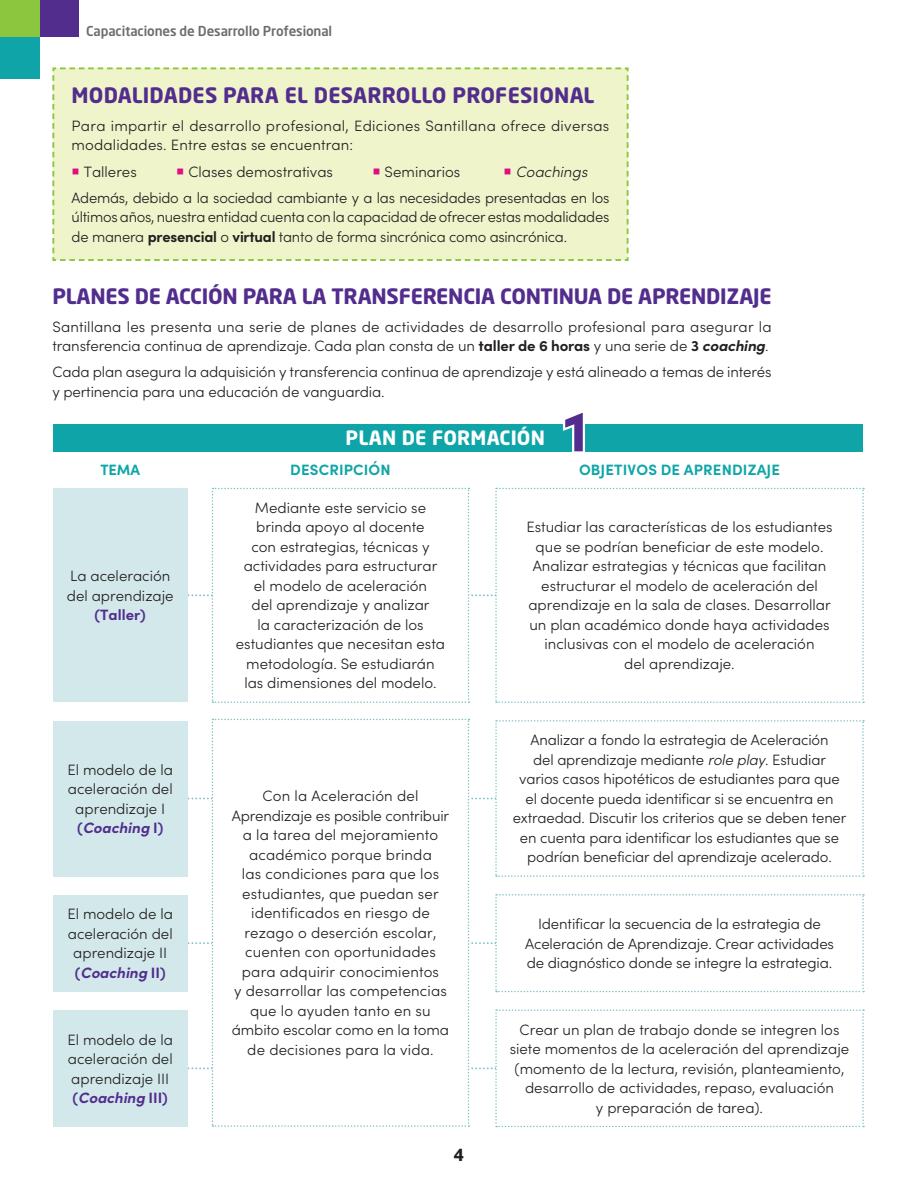
<style>
.page{position:relative;width:918px;height:1188px;background:#fff}
.page>*{position:absolute;margin:0;border:0;box-sizing:border-box;transform-origin:0 0}
.t1{font:900 57.75px "Sofia Pro";color:#522d8d}
.t2{font:700 21px "Neo Sans Pro";letter-spacing:-.01em;color:#522d8d}
.t3{font:700 21px "Neo Sans Pro";letter-spacing:.01em;color:#522d8d}
.t4{font:700 19.5px "Neo Sans Pro";letter-spacing:.01em;color:#fff}
.t5{font:700 16.5px "Neo Sans Pro";color:#231f20}
.t6{font:300 15px/19.5px "Sofia Pro";color:#231f20;text-align:center}
.t7{font:300 15px/19.5px "Sofia Pro";letter-spacing:.02em;color:#231f20}
.t8{font:700 15px "Sofia Pro";letter-spacing:.01em;color:#0fa5a8}
.t9{font:500 13.5px "Neo Sans Pro Cyr";letter-spacing:-.01em;color:#6c6d70}
.s1{color:#de0e85}
.s2{font-style:italic}
.s3{font-weight:700}
.s4{font-weight:700;font-style:italic}
.s5{font-weight:700;color:#522d8d}
.s6{font-weight:700;font-style:italic;color:#522d8d}
</style>
<div class="page">
<div style="left:40px;top:0;width:39px;height:37px;background:#522d8d"></div>
<div style="left:0;top:37px;width:40px;height:42px;background:#0fa5a8"></div>
<div style="left:0;top:0;width:40px;height:37px;background:#8bc63e"></div>
<div style="left:52px;top:67px;width:577px;height:194px;background:#f0f4cb"></div>
<div style="left:53px;top:424px;width:810px;height:27px;background:#0fa5a8"></div>
<svg style="left:559px;top:424px;width:28px;height:28px"></svg>
<div style="left:53px;top:488px;width:134px;height:214px;background:#d2e8ea"></div>
<div style="left:53px;top:721px;width:134px;height:155px;background:#d2e8ea"></div>
<div style="left:53px;top:895px;width:134px;height:97px;background:#d2e8ea"></div>
<div style="left:53px;top:1010px;width:134px;height:117px;background:#d2e8ea"></div>
<svg style="left:187px;top:488px;width:677px;height:215px"></svg>
<svg style="left:157px;top:719px;width:707px;height:408px"></svg>
<p class="t9" style="left:86px;top:23px;width:248px">Capacitaciones de Desarrollo Profesional</p>
<p class="t3" style="left:72px;top:81px;width:524px">MODALIDADES PARA EL DESARROLLO PROFESIONAL</p>
<p class="t7" style="left:72px;top:115px;width:539px">Para impartir el desarrollo profesional, Ediciones Santillana ofrece diversas modalidades. Entre estas se encuentran:</p>
<p class="t6" style="left:72px;top:161px;width:67px"><span class="s1">○</span> Talleres</p>
<p class="t6" style="left:176px;top:161px;width:158px"><span class="s1">○</span> Clases demostrativas</p>
<p class="t6" style="left:372px;top:161px;width:89px"><span class="s1">○</span> Seminarios</p>
<p class="t6" style="left:72px;top:157px;width:539px;line-height:26.2px;text-align:left;text-indent:432px"><span class="s1">○</span> <span class="s2">Coachings<br></span>Además, debido a la sociedad cambiante y a las necesidades presentadas en los</p>
<p class="t6" style="left:72px;top:206px;width:539px;text-align:left">últimos años, nuestra entidad cuenta con la capacidad de ofrecer estas modalidades de manera <span class="s3">presencial</span> o <span class="s3">virtual</span> tanto de forma sincrónica como asincrónica.</p>
<p class="t2" style="left:52px;top:282px;width:721px">PLANES DE ACCIÓN PARA LA TRANSFERENCIA CONTINUA DE APRENDIZAJE</p>
<p class="t6" style="left:52px;top:316px;width:721px;text-align:left">Santillana les presenta una serie de planes de actividades de desarrollo profesional para asegurar la transferencia continua de aprendizaje. Cada plan consta de un <span class="s3">taller de 6 horas</span> y una serie de <span class="s3">3</span> <span class="s4">coaching</span>.</p>
<p class="t6" style="left:52px;top:362px;width:721px;text-align:left">Cada plan asegura la adquisición y transferencia continua de aprendizaje y está alineado a temas de interés y pertinencia para una educación de vanguardia.</p>
<p class="t4" style="left:346px;top:426px;width:201px">PLAN DE FORMACIÓN</p>
<p class="t1" style="left:564px;top:386px;width:25px">1</p>
<p class="t8" style="left:101px;top:459px;width:41px">TEMA</p>
<p class="t8" style="left:290px;top:459px;width:102px">DESCRIPCIÓN</p>
<p class="t8" style="left:579px;top:459px;width:203px">OBJETIVOS DE APRENDIZAJE</p>
<p class="t6" style="left:67px;top:565px;width:108px">La aceleración del aprendizaje <span class="s5">(Taller)</span></p>
<p class="t6" style="left:67px;top:759px;width:107px">El modelo de la aceleración del aprendizaje I <span class="s5">(</span><span class="s6">Coaching</span> <span class="s5">I)</span></p>
<p class="t6" style="left:67px;top:903px;width:107px">El modelo de la aceleración del aprendizaje II <span class="s5">(</span><span class="s6">Coaching</span> <span class="s5">II)</span></p>
<p class="t6" style="left:67px;top:1029px;width:107px">El modelo de la aceleración del aprendizaje III <span class="s5">(</span><span class="s6">Coaching</span> <span class="s5">III)</span></p>
<p class="t6" style="left:236px;top:497px;width:211px">Mediante este servicio se brinda apoyo al docente<br>con estrategias, técnicas y actividades para estructurar el modelo de aceleración<br>del aprendizaje y analizar<br>la caracterización de los estudiantes que necesitan esta metodología. Se estudiarán las dimensiones del modelo.</p>
<p class="t6" style="left:232px;top:786px;width:219px">Con la Aceleración del<br>Aprendizaje es posible contribuir a la tarea del mejoramiento académico porque brinda<br>las condiciones para que los estudiantes, que puedan ser identificados en riesgo de rezago o deserción escolar, cuenten con oportunidades para adquirir conocimientos<br>y desarrollar las competencias que lo ayuden tanto en su ámbito escolar como en la toma de decisiones para la vida.</p>
<p class="t5" style="left:454px;top:1145px;width:12px">4</p>
<p class="t6" style="left:526px;top:517px;width:308px">Estudiar las características de los estudiantes que se podrían beneficiar de este modelo.<br>Analizar estrategias y técnicas que facilitan estructurar el modelo de aceleración del aprendizaje en la sala de clases. Desarrollar un plan académico donde haya actividades inclusivas con el modelo de aceleración<br>del aprendizaje.</p>
<p class="t6" style="left:513px;top:730px;width:335px">Analizar a fondo la estrategia de Aceleración<br>del aprendizaje mediante <span class="s2">role play</span>. Estudiar varios casos hipotéticos de estudiantes para que el docente pueda identificar si se encuentra en extraedad. Discutir los criterios que se deben tener en cuenta para identificar los estudiantes que se podrían beneficiar del aprendizaje acelerado.</p>
<p class="t6" style="left:525px;top:913px;width:311px">Identificar la secuencia de la estrategia de<br>Aceleración de Aprendizaje. Crear actividades de diagnóstico donde se integre la estrategia.</p>
<p class="t6" style="left:510px;top:1019px;width:341px">Crear un plan de trabajo donde se integren los siete momentos de la aceleración del aprendizaje (momento de la lectura, revisión, planteamiento, desarrollo de actividades, repaso, evaluación<br>y preparación de tarea).</p>
</div>
